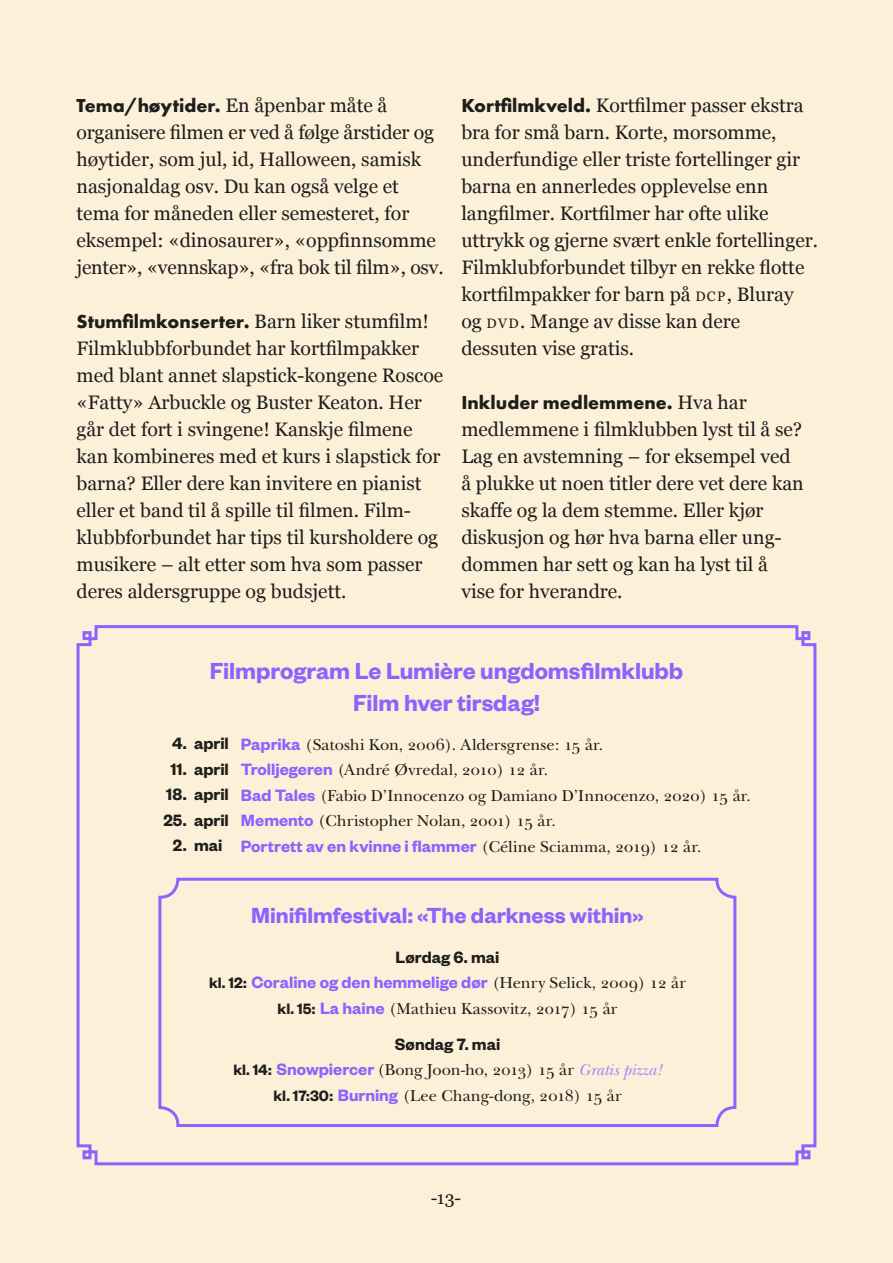
<style>
.page{position:relative;width:893px;height:1263px;background:#fcf0d8}
.page>*{position:absolute;margin:0;border:0;box-sizing:border-box;transform-origin:0 0}
.t1{font:600 25.5px/31.5px "Founders Grotesk";color:#8b63ff;text-align:center}
.t2{font:600 24px "Founders Grotesk";color:#8b63ff}
.t3{font:19.5px/27px "Georgia";color:#1d1d1b}
.t4{font:700 19.5px "Futura PT";color:#1d1d1b}
.t5{font:600 18px/25.5px "Founders Grotesk";color:#8b63ff;text-align:center}
.t6{font:600 18px "Founders Grotesk";color:#1d1d1b}
.t7{font:18px "Georgia";color:#1d1d1b}
.t8{font:16.5px/25.5px "New Baskerville";letter-spacing:.005em;color:#1d1d1b;text-align:center}
.s1{font-family:"Georgia";font-weight:400}
.s2{font-family:"Futura PT";font-weight:700}
.s3{font-size:13.65px}
.s4{font-family:"Founders Grotesk";font-weight:600;font-size:18px;color:#8b63ff}
.s5{font-family:"New Baskerville SC"}
.s6{font-family:"New Baskerville";font-weight:400;font-size:16.5px;color:#1d1d1b}
.s7{font-family:"New Baskerville SC";font-weight:400;font-size:16.5px;color:#1d1d1b}
.s8{color:#1d1d1b}
.s9{font-size:16.5px;color:#1d1d1b}
.s10{font-family:"Founders Grotesk";font-weight:600}
.s11{font-style:italic;color:#a282ff}
</style>
<div class="page">
<svg style="left:76px;top:625px;width:741px;height:541px"></svg>
<p class="t4" style="left:77px;top:93px;width:312px">Tema/høytider. <span class="s1">En åpenbar måte å</span></p>
<p class="t3" style="left:77px;top:118px;width:369px">organisere filmen er ved å følge årstider og høytider, som jul, id, Halloween, samisk nasjonaldag osv. Du kan også velge et tema for måneden eller semesteret, for eksempel: «dinosaurer», «oppfinnsomme jenter», «vennskap», «fra bok til film», osv.</p>
<p class="t4" style="left:77px;top:309px;width:354px">Stumfilmkonserter. <span class="s1">Barn liker stumfilm!</span></p>
<p class="t3" style="left:77px;top:334px;width:368px">Filmklubbforbundet har kortfilmpakker med blant annet slapstick-kongene Roscoe «Fatty» Arbuckle og Buster Keaton. Her går det fort i svingene! Kanskje filmene kan kombineres med et kurs i slapstick for barna? Eller dere kan invitere en pianist eller et band til å spille til filmen. Film&shy;klubbforbundet har tips til kursholdere og musikere – alt etter som hva som passer deres aldersgruppe og budsjett.</p>
<p class="t3" style="left:461px;top:91px;width:358px"><span class="s2">Kortfilmkveld.</span> Kortfilmer passer ekstra bra for små barn. Korte, morsomme, underfundige eller triste fortellinger gir barna en annerledes opplevelse enn langfilmer. Kortfilmer har ofte ulike uttrykk og gjerne svært enkle fortellinger.<br>Filmklubforbundet tilbyr en rekke flotte kortfilmpakker for barn på <span class="s3">dcp</span>, Bluray og <span class="s3">dvd</span>. Mange av disse kan dere dessuten vise gratis.</p>
<p class="t4" style="left:461px;top:390px;width:287px">Inkluder medlemmene. <span class="s1">Hva har</span></p>
<p class="t3" style="left:461px;top:415px;width:344px">medlemmene i filmklubben lyst til å se?<br>Lag en avstemning – for eksempel ved å plukke ut noen titler dere vet dere kan skaffe og la dem stemme. Eller kjør diskusjon og hør hva barna eller ung&shy;dommen har sett og kan ha lyst til å vise for hverandre.</p>
<h1 class="t1" style="left:210px;top:654px;width:475px">Filmprogram Le Lumière ungdomsfilmklubb<br>Film hver tirsdag!</h1>
<p class="t6" style="left:172px;top:732px;width:58px">4. april</p>
<p class="t6" style="left:170px;top:757px;width:60px">11. april</p>
<p class="t6" style="left:166px;top:783px;width:64px">18. april</p>
<p class="t6" style="left:163px;top:808px;width:67px">25. april</p>
<p class="t6" style="left:173px;top:834px;width:51px">2. mai</p>
<p class="t8" style="left:241px;top:732px;width:511px;text-align:left"><span class="s4">Paprika</span> (Satoshi Kon, <span class="s5">2006</span>). Aldersgrense: <span class="s5">15</span> år.<br><span class="s4">Trolljegeren</span> (André Øvredal, <span class="s5">2010</span>) <span class="s5">12</span> år.<br><span class="s4">Bad Tales</span> (Fabio D’Innocenzo og Damiano D’Innocenzo, <span class="s5">2020</span>) <span class="s5">15</span> år.<br><span class="s4">Memento</span> (Christopher Nolan, <span class="s5">2001</span>) <span class="s5">15</span> år.</p>
<p class="t5" style="left:241px;top:832px;width:462px">Portrett av en kvinne i flammer <span class="s6">(Céline Sciamma,</span> <span class="s7">2019</span><span class="s6">)</span> <span class="s7">12</span> <span class="s6">år.</span></p>
<p class="t2" style="left:251px;top:900px;width:394px">Minifilmfestival: «The darkness within»</p>
<p class="t5" style="left:209px;top:943px;width:479px"><span class="s8">Lørdag 6. mai<br></span><span class="s9">kl. 12:</span> Coraline og den hemmelige dør <span class="s6">(Henry Selick,</span> <span class="s7">2009</span><span class="s6">)</span> <span class="s7">12</span> <span class="s6">år</span></p>
<p class="t8" style="left:278px;top:995px;width:341px"><span class="s10">kl. 15:</span> <span class="s4">La haine</span> (Mathieu Kassovitz, <span class="s5">2017</span>) <span class="s5">15</span> år</p>
<p class="t6" style="left:395px;top:1032px;width:107px">Søndag 7. mai</p>
<p class="t8" style="left:233px;top:1057px;width:430px"><span class="s10">kl. 14:</span> <span class="s4">Snowpiercer</span> (Bong Joon-ho, <span class="s5">2013</span>) <span class="s5">15</span> år <span class="s11">Gratis pizza! </span><span class="s10">kl. 17:30:</span> <span class="s4">Burning</span> (Lee Chang-dong, <span class="s5">2018</span>) <span class="s5">15</span> år</p>
<p class="t7" style="left:431px;top:1185px;width:32px">-13-</p>
</div>
